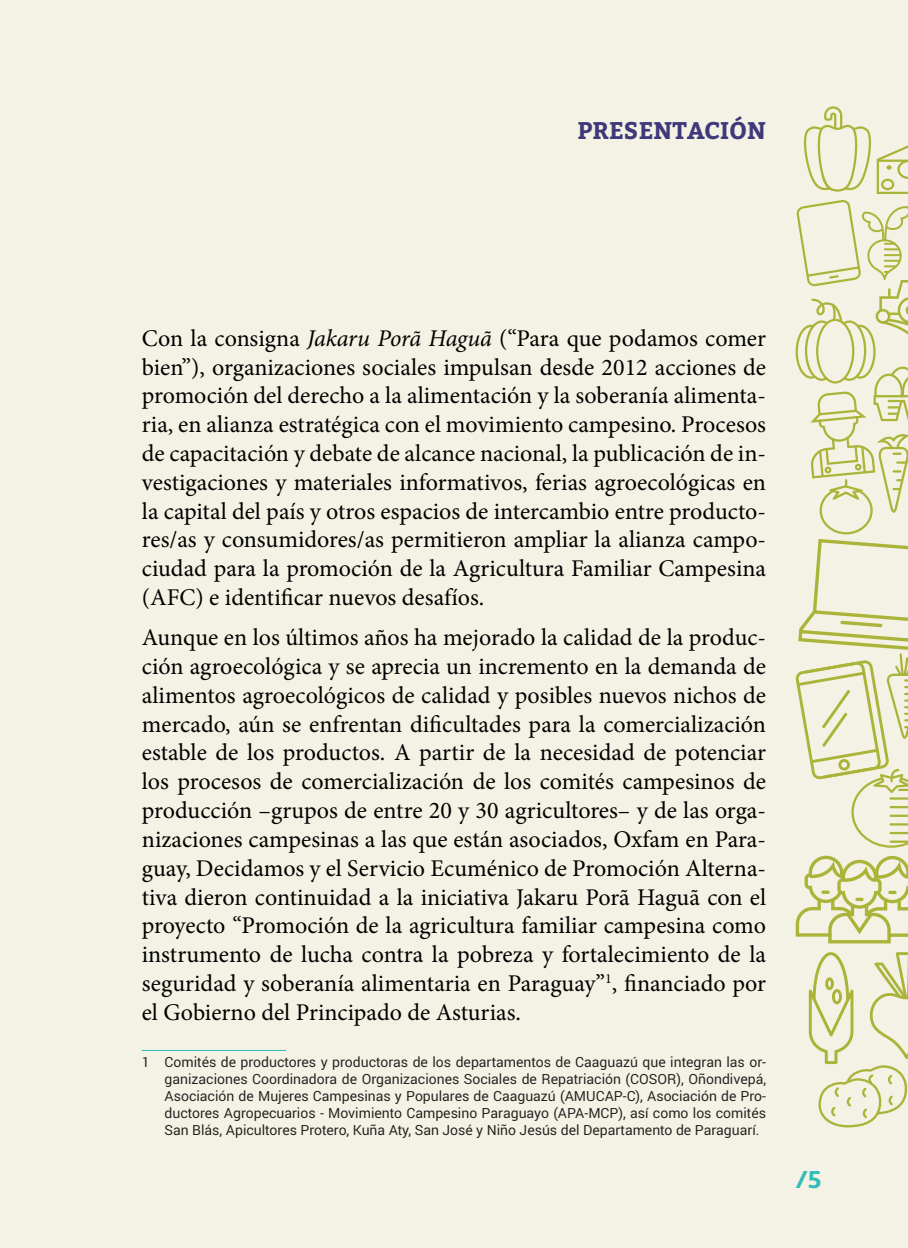
<style>
.page{position:relative;width:908px;height:1248px;background:#fff}
.page>*{position:absolute;margin:0;border:0;box-sizing:border-box;transform-origin:0 0}
.t1{font:24px/28.8px "Minion Pro";color:#000;text-align:justify}
.t2{font:700 24px "Bitter";color:#3f387a}
.t3{font:700 24px "Bitter";color:#31bdba}
.t4{font:14px/16.8px "Roboto";color:#212121}
.s1{font-style:italic}
</style>
<div class="page">
<div style="left:0;top:0;width:907px;height:1247px;background:#f3f2e4"></div>
<svg style="left:795px;top:106px;width:113px;height:741px"></svg>
<svg style="left:795px;top:855px;width:112px;height:88px"></svg>
<svg style="left:808px;top:952px;width:100px;height:175px"></svg>
<hr style="left:142px;top:1049px;width:144px;height:1px;background:#31bdba">
<p class="t2" style="left:577px;top:116px;width:190px">PRESENTACIÓN</p>
<p class="t1" style="left:142px;top:324px;width:625px">Con la consigna <span class="s1">Jakaru Porã Haguã</span> (“Para que podamos comer bien”), organizaciones sociales impulsan desde 2012 acciones de promoción del derecho a la alimentación y la soberanía alimenta&shy;ria, en alianza estratégica con el movimiento campesino. Procesos de capacitación y debate de alcance nacional, la publicación de in&shy;vestigaciones y materiales informativos, ferias agroecológicas en la capital del país y otros espacios de intercambio entre producto&shy;res/as y consumidores/as permitieron ampliar la alianza campo&shy;ciudad para la promoción de la Agricultura Familiar Campesina (AFC) e identificar nuevos desafíos.</p>
<p class="t1" style="left:142px;top:623px;width:625px">Aunque en los últimos años ha mejorado la calidad de la produc&shy;ción agroecológica y se aprecia un incremento en la demanda de alimentos agroecológicos de calidad y posibles nuevos nichos de mercado, aún se enfrentan dificultades para la comercialización estable de los productos. A partir de la necesidad de potenciar los procesos de comercialización de los comités campesinos de producción –grupos de entre 20 y 30 agricultores– y de las orga&shy;nizaciones campesinas a las que están asociados, Oxfam en Para&shy;guay, Decidamos y el Servicio Ecuménico de Promoción Alterna&shy;tiva dieron continuidad a la iniciativa Jakaru Porã Haguã con el proyecto “Promoción de la agricultura familiar campesina como instrumento de lucha contra la pobreza y fortalecimiento de la seguridad y soberanía alimentaria en Paraguay”<sup>1</sup>, financiado por el Gobierno del Principado de Asturias.</p>
<p class="t4" style="left:164px;top:1053px;width:602px;text-indent:-23px">1 Comités de productores y productoras de los departamentos de Caaguazú que integran las or&shy;ganizaciones Coordinadora de Organizaciones Sociales de Repatriación (Cosor</p>
<p class="t4" style="left:676px;top:1070px;width:91px">), Oñondivepá,</p>
<p class="t4" style="left:164px;top:1086px;width:441px">Asociación de Mujeres Campesinas y Populares de Caaguazú (Am ucap</p>
<p class="t4" style="left:164px;top:1086px;width:602px;text-align:justify;text-indent:458px">-C), Asociación de Pro&shy;ductores Agropecuarios - Movimiento Campesino Paraguayo (APA-MCP), así como los comités San Blás, Apicultores Protero, Kuña Aty, San José y Niño Jesús del Departamento de Paraguarí.</p>
<p class="t3" style="left:795px;top:1164px;width:27px">/5</p>
</div>
